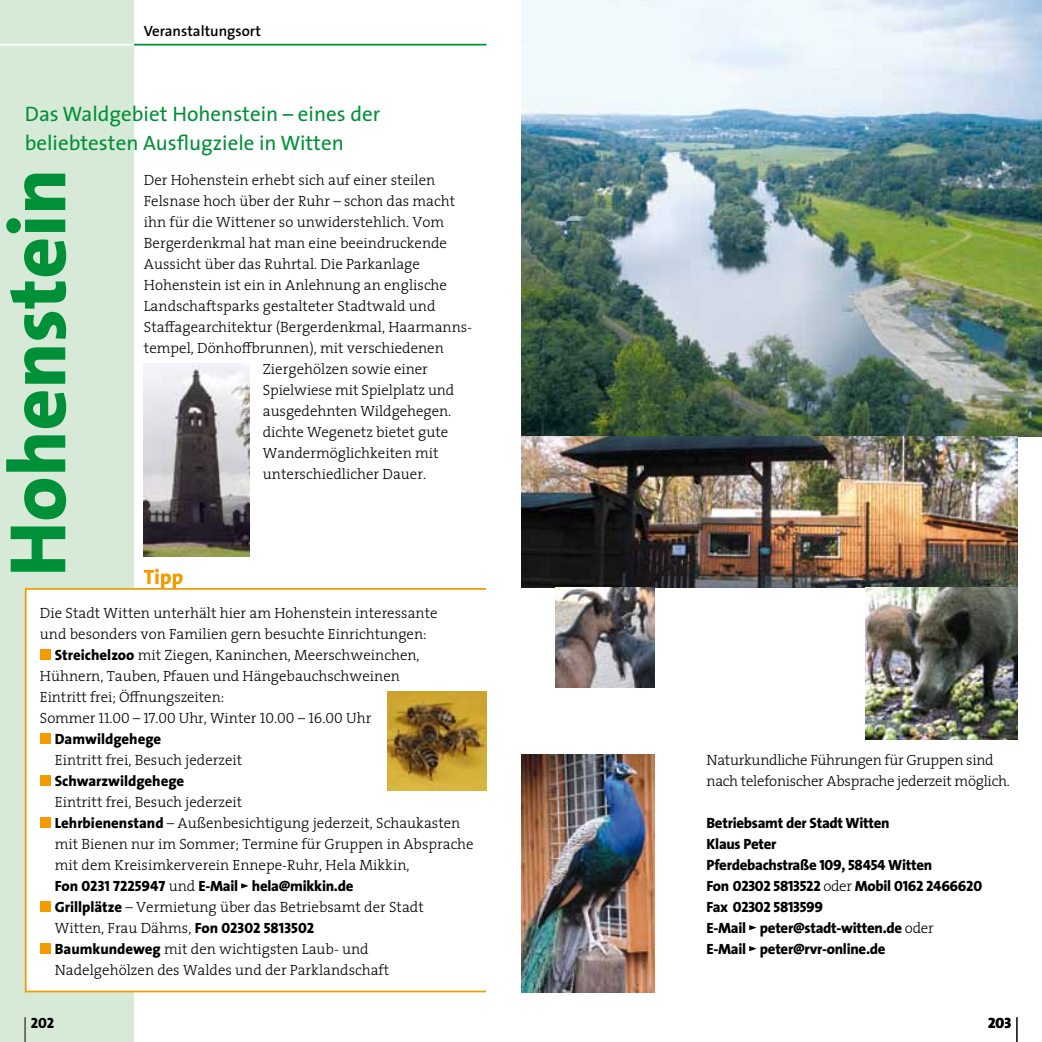
<style>
.page{position:relative;width:1042px;height:1042px;background:#fff}
.page>*{position:absolute;margin:0;border:0;box-sizing:border-box;transform-origin:0 0}
.t1{font:21px/28.9px "The Sans";color:#009037}
.t2{font:300 14.88px/21px "The Serif 3";color:#000}
.t3{font:800 14.88px/21px "The Sans";letter-spacing:-.02em;color:#000}
.t4{font:300 14.88px/21px "The Serif 3";letter-spacing:-.02em;color:#000}
.t5{font:14.88px/21px "The Sans 8 Extra Bold Caps";letter-spacing:-.02em;color:#000}
.t6{font:14.88px "The Serif 3 Light Caps";letter-spacing:-.005em;color:#000}
.t7{font:800 14.88px "The Sans";color:#000}
.t8{font:600 14.88px "The Sans";color:#000}
.s1{font-family:"The Sans";font-weight:800}
.s2{font-family:"The Serif 3";font-weight:300}
.s3{font-family:"The Serif 3 Light Caps";font-weight:400}
.s4{font-family:"The Sans 8 Extra Bold Caps";font-weight:400}
</style>
<div class="page">
<svg style="left:1016px;top:1017px;width:1px;height:25px"></svg>
<div style="left:0;top:0;width:134px;height:1042px;background:#d7ead7"></div>
<svg style="left:25px;top:1017px;width:1px;height:25px"></svg>
<hr style="left:134px;top:44px;width:352px;height:2px;background:#009037">
<hr style="left:0;top:44px;width:134px;height:2px;background:#fff">
<div style="left:25px;top:588px;width:496px;height:404px;background:#fff;border:2px solid #f49b00"></div>
<svg style="left:144px;top:569px;width:39px;height:20px"></svg>
<div style="left:486px;top:577px;width:35px;height:440px;background:#fff"></div>
<svg style="left:6px;top:174px;width:60px;height:398px"></svg>
<img style="left:521px;top:0;width:521px;height:437px">
<div style="left:40px;top:649px;width:10px;height:11px;background:#f49b00"></div>
<div style="left:40px;top:733px;width:10px;height:11px;background:#f49b00"></div>
<div style="left:40px;top:775px;width:10px;height:11px;background:#f49b00"></div>
<div style="left:40px;top:817px;width:10px;height:11px;background:#f49b00"></div>
<svg style="left:241px;top:883px;width:8px;height:5px"></svg>
<div style="left:40px;top:901px;width:10px;height:11px;background:#f49b00"></div>
<div style="left:40px;top:943px;width:10px;height:11px;background:#f49b00"></div>
<img style="left:521px;top:437px;width:496px;height:151px">
<svg style="left:749px;top:925px;width:7px;height:5px"></svg>
<svg style="left:749px;top:946px;width:7px;height:5px"></svg>
<img style="left:521px;top:755px;width:134px;height:237px">
<img style="left:556px;top:588px;width:99px;height:99px">
<img style="left:144px;top:363px;width:106px;height:193px">
<img style="left:387px;top:691px;width:99px;height:99px">
<img style="left:866px;top:588px;width:151px;height:151px">
<p class="t8" style="left:144px;top:18px;width:119px">Veranstaltungsort</p>
<h1 class="t1" style="left:25px;top:99px;width:357px">Das Waldgebiet Hohenstein – eines der beliebtesten Ausflugziele in Witten</h1>
<p class="t2" style="left:144px;top:169px;width:293px">Der Hohenstein erhebt sich auf einer steilen</p>
<p class="t2" style="left:144px;top:190px;width:313px">Felsnase hoch über der Ruhr – schon das macht</p>
<p class="t2" style="left:144px;top:211px;width:302px">ihn für die Wittener so unwiderstehlich. Vom</p>
<p class="t2" style="left:144px;top:232px;width:305px">Bergerdenkmal hat man eine beeindruckende</p>
<p class="t2" style="left:144px;top:253px;width:278px">Aussicht über das Ruhrtal. Die Parkanlage</p>
<p class="t2" style="left:144px;top:274px;width:305px">Hohenstein ist ein in Anlehnung an englische</p>
<p class="t2" style="left:144px;top:295px;width:293px">Landschaftsparks gestalteter Stadtwald und</p>
<p class="t2" style="left:144px;top:316px;width:330px">Staffagearchitektur (Bergerdenkmal, Haarmanns-</p>
<p class="t2" style="left:144px;top:337px;width:301px">tempel, Dönhoffbrunnen), mit verschiedenen</p>
<p class="t2" style="left:263px;top:358px;width:166px">Ziergehölzen sowie einer</p>
<p class="t2" style="left:263px;top:379px;width:193px">Spielwiese mit Spielplatz und</p>
<p class="t2" style="left:263px;top:400px;width:190px">ausgedehnten Wildgehegen.</p>
<p class="t2" style="left:263px;top:421px;width:187px">dichte Wegenetz bietet gute</p>
<p class="t2" style="left:263px;top:442px;width:177px">Wandermöglichkeiten mit</p>
<p class="t2" style="left:263px;top:463px;width:165px">unterschiedlicher Dauer.</p>
<p class="t2" style="left:40px;top:602px;width:399px">Die Stadt Witten unterhält hier am Hohenstein interessante</p>
<p class="t2" style="left:40px;top:623px;width:388px">und besonders von Familien gern besuchte Einrichtungen:</p>
<p class="t2" style="left:55px;top:644px;width:366px"><span class="s1">Streichelzoo</span> mit Ziegen, Kaninchen, Meerschweinchen,</p>
<p class="t2" style="left:40px;top:665px;width:361px">Hühnern, Tauben, Pfauen und Hängebauchschweinen</p>
<p class="t2" style="left:40px;top:686px;width:186px">Eintritt frei; Öffnungszeiten:</p>
<p class="t6" style="left:40px;top:705px;width:333px"><span class="s2">Sommer</span> 11.00 – 17.00 <span class="s2">Uhr, Winter</span> 10.00 – 16.00 <span class="s2">Uhr</span></p>
<p class="t7" style="left:55px;top:726px;width:108px">Damwildgehege</p>
<p class="t2" style="left:55px;top:749px;width:189px">Eintritt frei, Besuch jederzeit</p>
<p class="t7" style="left:55px;top:768px;width:131px">Schwarzwildgehege</p>
<p class="t2" style="left:55px;top:791px;width:420px">Eintritt frei, Besuch jederzeit<br><span class="s1">Lehrbienenstand</span> <span class="s3">–</span> Außenbesichtigung jederzeit, Schaukasten mit Bienen nur im Sommer; Termine für Gruppen in Absprache mit dem Kreisimkerverein Ennepe-Ruhr, Hela Mikkin,</p>
<p class="t3" style="left:55px;top:875px;width:300px">Fon <span class="s4">0231 7225947</span> <span class="s2">und</span> E-Mail hela@mikkin.de</p>
<p class="t2" style="left:55px;top:896px;width:370px"><span class="s1">Grillplätze</span> <span class="s3">–</span> Vermietung über das Betriebsamt der Stadt Witten, Frau Dähms, <span class="s1">Fon</span> <span class="s4">02302 5813502<br></span><span class="s1">Baumkundeweg</span> mit den wichtigsten Laub- und Nadelgehölzen des Waldes und der Parklandschaft</p>
<p class="t4" style="left:706px;top:748px;width:305px">Naturkundliche Führungen für Gruppen sind nach telefonischer Absprache jederzeit möglich.</p>
<p class="t3" style="left:706px;top:811px;width:227px">Betriebsamt der Stadt Witten<br>Klaus Peter<br>Pferdebachstraße <span class="s4">109, 58454</span> Witten</p>
<p class="t5" style="left:706px;top:874px;width:277px"><span class="s1">Fon</span> 02302 5813522 <span class="s2">oder</span> <span class="s1">Mobil</span> 0162 2466620<br><span class="s1">Fax</span> 02302 5813599</p>
<p class="t3" style="left:706px;top:916px;width:229px">E-Mail peter@stadt-witten.de <span class="s2">oder<br></span>E-Mail peter@rvr-online.de</p>
<p class="t5" style="left:31px;top:1012px;width:25px">202</p>
<p class="t5" style="left:988px;top:1012px;width:24px">203</p>
</div>
